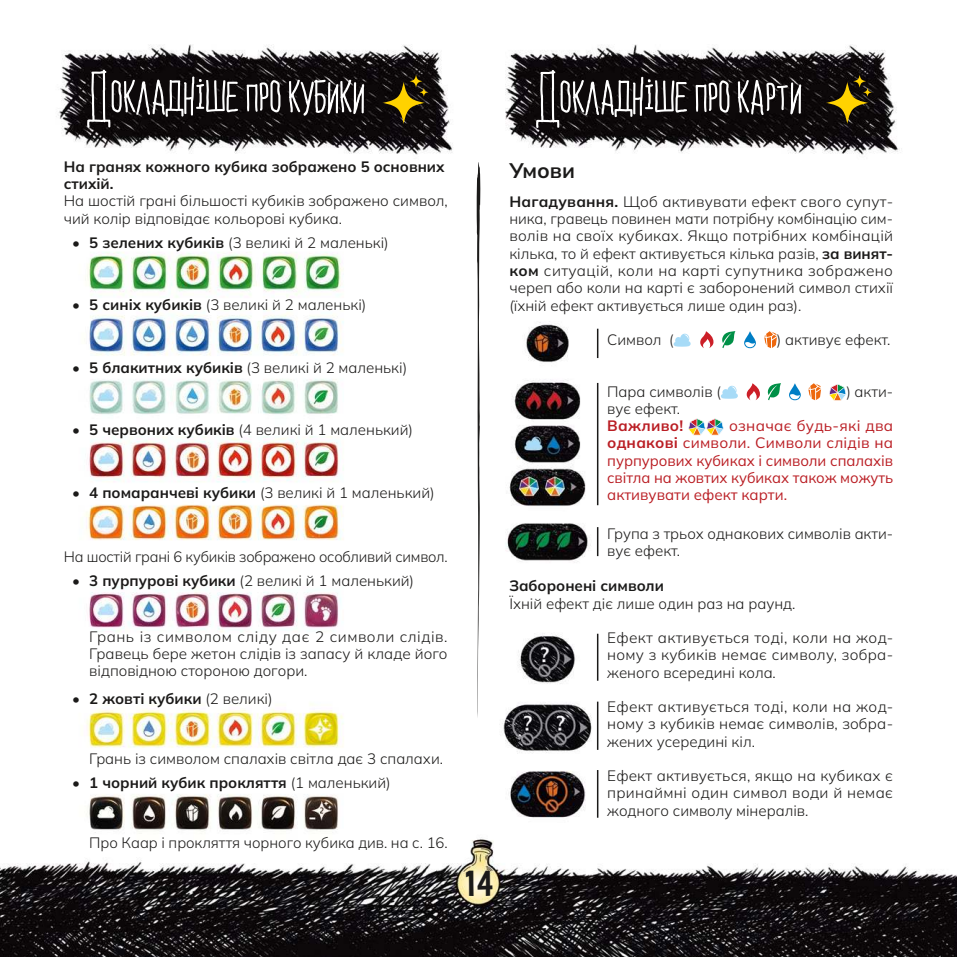
<style>
.page{position:relative;width:957px;height:957px;background:#fff}
.page>*{position:absolute;margin:0;border:0;box-sizing:border-box;transform-origin:0 0}
.t1{font:72px "Bonesto Your AU";letter-spacing:-.01em;color:#fff}
.t2{font:36px "Curse Casual";color:#1b1a19}
.t3{font:700 21px "Mulish";color:#1b1a19}
.t4{font:300 15px/17.2px "Mulish";color:#1b1a19;text-align:justify}
.t5{font:15px/17.2px "Mulish";letter-spacing:-.005em;color:#ba1e24;text-align:justify}
.t6{font:700 15px/17.2px "Mulish";color:#1b1a19}
.t7{font:700 15px "Mulish";letter-spacing:.02em;color:#ba1e24}
.s1{font-weight:700}
.s2{font-weight:300}
</style>
<div class="page">
<img style="left:0;top:44px;width:957px;height:913px">
<svg style="left:476px;top:162px;width:4px;height:556px"></svg>
<svg style="left:700px;top:331px;width:13px;height:17px"></svg>
<svg style="left:722px;top:331px;width:13px;height:17px"></svg>
<svg style="left:744px;top:331px;width:12px;height:17px"></svg>
<svg style="left:764px;top:331px;width:13px;height:17px"></svg>
<svg style="left:673px;top:334px;width:17px;height:13px"></svg>
<svg style="left:746px;top:383px;width:14px;height:17px"></svg>
<svg style="left:768px;top:383px;width:13px;height:17px"></svg>
<svg style="left:789px;top:383px;width:12px;height:17px"></svg>
<svg style="left:808px;top:383px;width:13px;height:17px"></svg>
<svg style="left:829px;top:384px;width:17px;height:17px"></svg>
<svg style="left:721px;top:386px;width:17px;height:13px"></svg>
<svg style="left:688px;top:418px;width:36px;height:17px"></svg>
<svg style="left:597px;top:329px;width:1px;height:29px"></svg>
<svg style="left:597px;top:527px;width:1px;height:29px"></svg>
<hr style="left:597px;top:383px;width:1px;height:122px;background:#1b1a19">
<hr style="left:597px;top:770px;width:1px;height:47px;background:#1b1a19">
<hr style="left:597px;top:634px;width:1px;height:47px;background:#1b1a19">
<hr style="left:597px;top:701px;width:1px;height:49px;background:#1b1a19">
<svg style="left:382px;top:75px;width:46px;height:49px;background:#41350b"></svg>
<svg style="left:826px;top:75px;width:46px;height:49px;background:#42350b"></svg>
<h1 class="t1" style="left:87px;top:69px;width:281px">Докладніше про кубики</h1>
<h1 class="t1" style="left:536px;top:69px;width:270px">Докладніше про карти</h1>
<p class="t6" style="left:64px;top:157px;width:382px">На гранях кожного кубика зображено 5 основних стихій.</p>
<p class="t4" style="left:64px;top:192px;width:385px">На шостій грані більшості кубиків зображено символ, чий колір відповідає кольорові кубика.</p>
<p class="t4" style="left:72px;top:234px;width:318px"><span class="s1">• 5 зелених кубиків</span> (3 великі й 2 маленькі)</p>
<p class="t4" style="left:72px;top:296px;width:296px"><span class="s1">• 5 синіх кубиків</span> (3 великі й 2 маленькі)</p>
<p class="t4" style="left:72px;top:358px;width:336px"><span class="s1">• 5 блакитних кубиків</span> (3 великі й 2 маленькі)</p>
<p class="t4" style="left:72px;top:421px;width:342px"><span class="s1">• 5 червоних кубиків</span> (4 великі й 1 маленький)</p>
<p class="t4" style="left:72px;top:483px;width:364px"><span class="s1">• 4 помаранчеві кубики</span> (3 великі й 1 маленький)</p>
<p class="t4" style="left:64px;top:548px;width:385px">На шостій грані 6 кубиків зображено особливий символ.</p>
<p class="t4" style="left:72px;top:571px;width:343px"><span class="s1">• 3 пурпурові кубики</span> (2 великі й 1 маленький)</p>
<p class="t4" style="left:89px;top:627px;width:360px">Грань із символом сліду дає 2 символи слідів.<br>Гравець бере жетон слідів із запасу й кладе його відповідною стороною догори.</p>
<p class="t6" style="left:72px;top:690px;width:202px">• 2 жовті кубики <span class="s2">(2 великі)</span></p>
<p class="t4" style="left:89px;top:750px;width:355px">Грань із символом спалахів світла дає 3 спалахи.</p>
<p class="t6" style="left:72px;top:773px;width:320px">• 1 чорний кубик прокляття <span class="s2">(1 маленький)</span></p>
<p class="t4" style="left:89px;top:834px;width:360px">Про Каар і прокляття чорного кубика див. на с. 16.</p>
<h3 class="t3" style="left:509px;top:156px;width:67px">Умови</h3>
<p class="t4" style="left:509px;top:193px;width:385px"><span class="s1">Нагадування.</span> Щоб активувати ефект свого супут&shy;ника, гравець повинен мати потрібну комбінацію сим&shy;волів на своїх кубиках. Якщо потрібних комбінацій кілька, то й ефект активується кілька разів, <span class="s1">за винят&shy;ком</span> ситуацій, коли на карті супутника зображено череп або коли на карті є заборонений символ стихії (їхній ефект активується лише один раз).</p>
<p class="t4" style="left:607px;top:331px;width:68px">Символ (</p>
<p class="t4" style="left:777px;top:331px;width:115px">) активує ефект.</p>
<p class="t4" style="left:607px;top:382px;width:115px">Пара символів (</p>
<p class="t4" style="left:846px;top:382px;width:48px">) акти-</p>
<p class="t4" style="left:607px;top:399px;width:74px">вує ефект.</p>
<p class="t7" style="left:607px;top:415px;width:78px">Важливо!</p>
<p class="t5" style="left:607px;top:417px;width:287px;text-indent:122px">означає будь-які два <span class="s1">однакові</span> символи. Символи слідів на пурпурових кубиках і символи спалахів світла на жовтих кубиках також можуть активувати ефект карти.</p>
<p class="t4" style="left:607px;top:524px;width:287px">Група з трьох однакових символів акти&shy;вує ефект.</p>
<p class="t6" style="left:509px;top:577px;width:156px">Заборонені символи</p>
<p class="t4" style="left:509px;top:594px;width:288px">Їхній ефект діє лише один раз на раунд.</p>
<p class="t4" style="left:607px;top:629px;width:287px">Ефект активується тоді, коли на жод&shy;ному з кубиків немає символу, зобра&shy;женого всередині кола.</p>
<p class="t4" style="left:607px;top:698px;width:287px">Ефект активується тоді, коли на жод&shy;ному з кубиків немає символів, зобра&shy;жених усередині кіл.</p>
<p class="t4" style="left:607px;top:767px;width:287px">Ефект активується, якщо на кубиках є принаймні один символ води й немає жодного символу мінералів.</p>
<h2 class="t2" style="left:463px;top:862px;width:31px">14</h2>
</div>
